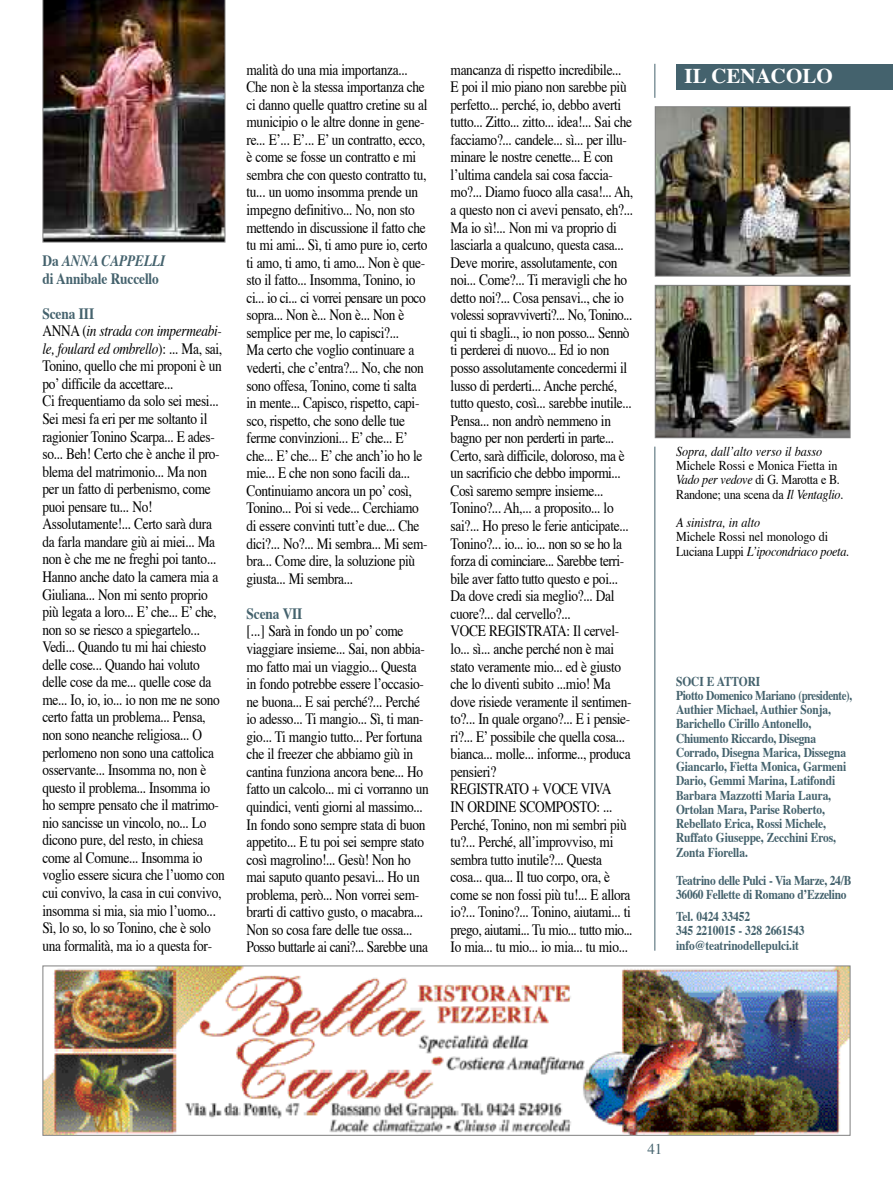
<style>
.page{position:relative;width:893px;height:1191px;background:#fff}
.page>*{position:absolute;margin:0;border:0;box-sizing:border-box;transform-origin:0 0}
.t1{font:700 21px "Times";color:#fff}
.t2{font:15.75px/17.5px "Times";letter-spacing:-.025em;color:#000;scale:.85 1}
.t3{font:700 15.75px/17.5px "Times";letter-spacing:-.01em;color:#44626d;scale:.85 1}
.t4{font:15px "Times";color:#44626d}
.t5{font:700 13.5px/14.2px "Times";letter-spacing:-.01em;color:#44626d;scale:.85 1}
.t6{font:13.5px/14.2px "Times";letter-spacing:-.005em;color:#000;scale:.9 1}
.t7{font:italic 13.5px "Times";letter-spacing:-.005em;color:#000;scale:.9 1}
.s1{font-style:italic}
.s2{font-weight:700;color:#44626d}
</style>
<div class="page">
<div style="left:676px;top:64px;width:217px;height:25px;background:#44626d"></div>
<img style="left:45px;top:967px;width:803px;height:166px">
<div style="left:43px;top:965px;width:807px;height:170px;border:1px solid #808080"></div>
<hr style="left:654px;top:446px;width:1px;height:504px;background:#44626d">
<hr style="left:654px;top:64px;width:1px;height:34px;background:#44626d">
<img style="left:657px;top:108px;width:191px;height:166px">
<div style="left:655px;top:106px;width:195px;height:170px;border:1px solid #808080"></div>
<img style="left:657px;top:287px;width:191px;height:149px">
<div style="left:655px;top:285px;width:195px;height:153px;border:1px solid #808080"></div>
<img style="left:43px;top:0;width:182px;height:242px">
<p class="t3" style="left:43px;top:253px;width:146px">da <span class="s1">ANNA CAPPELLI </span>di annibale Ruccello</p>
<p class="t2" style="left:42px;top:306px;width:216px"><span class="s2">scena iii<br></span>aNNa (<span class="s1">in strada con impermeabi&shy;le, foulard ed ombrello</span>): ... Ma, sai, tonino, quello che mi proponi è un po’ difficile da accettare...<br>ci frequentiamo da solo sei mesi... sei mesi fa eri per me soltanto il ragionier tonino scarpa... e ades&shy;so... Beh! certo che è anche il pro&shy;blema del matrimonio... Ma non per un fatto di perbenismo, come puoi pensare tu... No! assolutamente!... certo sarà dura da farla mandare giù ai miei... Ma non è che me ne freghi poi tanto...<br>Hanno anche dato la camera mia a<br>Giuliana... Non mi sento proprio più legata a loro... e’ che... e’ che, non so se riesco a spiegartelo... vedi... Quando tu mi hai chiesto delle cose... Quando hai voluto delle cose da me... quelle cose da me... io, io, io... io non me ne sono certo fatta un problema... pensa, non sono neanche religiosa... o perlomeno non sono una cattolica osservante... insomma no, non è questo il problema... insomma io ho sempre pensato che il matrimo&shy;nio sancisse un vincolo, no... lo dicono pure, del resto, in chiesa come al comune... insomma io voglio essere sicura che l’uomo con cui convivo, la casa in cui convivo, insomma si mia, sia mio l’uomo... sì, lo so, lo so tonino, che è solo una formalità, ma io a questa for-</p>
<p class="t2" style="left:247px;top:62px;width:215px">malità do una mia importanza... che non è la stessa importanza che ci danno quelle quattro cretine su al municipio o le altre donne in gene&shy;re... e’... e’... e’ un contratto, ecco, è come se fosse un contratto e mi sembra che con questo contratto tu, tu... un uomo insomma prende un impegno definitivo... No, non sto mettendo in discussione il fatto che tu mi ami... sì, ti amo pure io, certo ti amo, ti amo, ti amo... Non è que&shy;sto il fatto... insomma, tonino, io ci... io ci... ci vorrei pensare un poco sopra... Non è... Non è... Non è semplice per me, lo capisci?...<br>Ma certo che voglio continuare a vederti, che c’entra?... No, che non sono offesa, tonino, come ti salta in mente... capisco, rispetto, capi&shy;sco, rispetto, che sono delle tue ferme convinzioni... e’ che... e’ che... e’ che... e’ che anch’io ho le mie... e che non sono facili da... continuiamo ancora un po’ così, tonino... poi si vede... cerchiamo di essere convinti tutt’e due... che dici?... No?... Mi sembra... Mi sem&shy;bra... come dire, la soluzione più giusta... Mi sembra...</p>
<p class="t3" style="left:247px;top:606px;width:67px">scena Vii</p>
<p class="t2" style="left:247px;top:623px;width:216px">[...] sarà in fondo un po’ come viaggiare insieme... sai, non abbia&shy;mo fatto mai un viaggio... Questa in fondo potrebbe essere l’occasio&shy;ne buona... e sai perché?... perché io adesso... ti mangio... sì, ti man&shy;gio... ti mangio tutto... per fortuna che il freezer che abbiamo giù in cantina funziona ancora bene... Ho fatto un calcolo... mi ci vorranno un quindici, venti giorni al massimo... in fondo sono sempre stata di buon appetito... e tu poi sei sempre stato così magrolino!... Gesù! Non ho mai saputo quanto pesavi... Ho un problema, però... Non vorrei sem&shy;brarti di cattivo gusto, o macabra...<br>Non so cosa fare delle tue ossa... posso buttarle ai cani?... sarebbe una</p>
<p class="t2" style="left:451px;top:62px;width:216px">mancanza di rispetto incredibile... e poi il mio piano non sarebbe più perfetto... perché, io, debbo averti tutto... zitto... zitto... idea!... sai che facciamo?... candele... sì... per illu&shy;minare le nostre cenette... e con l’ultima candela sai cosa faccia&shy;mo?... diamo fuoco alla casa!... ah, a questo non ci avevi pensato, eh?...<br>Ma io sì!... Non mi va proprio di lasciarla a qualcuno, questa casa... deve morire, assolutamente, con noi... come?... ti meravigli che ho detto noi?... cosa pensavi.., che io volessi sopravviverti?... No, tonino... qui ti sbagli.., io non posso... sennò ti perderei di nuovo... ed io non posso assolutamente concedermi il lusso di perderti... anche perché, tutto questo, così... sarebbe inutile... pensa... non andrò nemmeno in bagno per non perderti in parte... certo, sarà difficile, doloroso, ma è un sacrificio che debbo impormi... così saremo sempre insieme... tonino?... ah,... a proposito... lo sai?... Ho preso le ferie anticipate... tonino?... io... io... non so se ho la forza di cominciare... sarebbe terri&shy;bile aver fatto tutto questo e poi... da dove credi sia meglio?... dal cuore?... dal cervello?...<br>voce reGistrata: il cervel&shy;lo... sì... anche perché non è mai stato veramente mio... ed è giusto che lo diventi subito ...mio! Ma dove risiede veramente il sentimen&shy;to?... in quale organo?... e i pensie&shy;ri?... e’ possibile che quella cosa... bianca... molle... informe.., produca pensieri?<br>reGistrato + voce viva<br>iN ordiNe scoMposto: ... perché, tonino, non mi sembri più tu?... perché, all’improvviso, mi sembra tutto inutile?... Questa cosa... qua... il tuo corpo, ora, è come se non fossi più tu!... e allora io?... tonino?... tonino, aiutami... ti prego, aiutami... tu mio... tutto mio... io mia... tu mio... io mia... tu mio...</p>
<h1 class="t1" style="left:685px;top:67px;width:150px">iL cenacoLo</h1>
<p class="t7" style="left:676px;top:446px;width:164px">Sopra, dall’alto verso il basso</p>
<p class="t6" style="left:676px;top:459px;width:187px">Michele rossi e Monica Fietta in<br><span class="s1">Vado per vedove</span> di G. Marotta e B. randone; una scena da <span class="s1">Il Ventaglio</span>.</p>
<p class="t7" style="left:676px;top:517px;width:95px">A sinistra, in alto</p>
<p class="t6" style="left:676px;top:531px;width:194px">Michele rossi nel monologo di luciana luppi <span class="s1">L’ipocondriaco poeta</span>.</p>
<p class="t5" style="left:676px;top:675px;width:209px">soci e attoRi<br>piotto domenico Mariano (presidente), authier Michael, authier sonja,<br>Barichello cirillo antonello, chiumento Riccardo, disegna corrado, disegna Marica, dissegna<br>Giancarlo, Fietta Monica, Garmeni dario, Gemmi Marina, Latifondi<br>Barbara Mazzotti Maria Laura, ortolan Mara, parise Roberto,<br>Rebellato erica, Rossi Michele,<br>Ruffato Giuseppe, zecchini eros, zonta Fiorella.</p>
<p class="t5" style="left:676px;top:874px;width:208px">teatrino delle pulci - Via Marze, 24/B<br>36060 Fellette di Romano d’ezzelino</p>
<p class="t5" style="left:676px;top:910px;width:153px">tel. 0424 33452<br>345 2210015 - 328 2661543 info@teatrinodellepulci.it</p>
<p class="t4" style="left:647px;top:1143px;width:16px">41</p>
</div>
